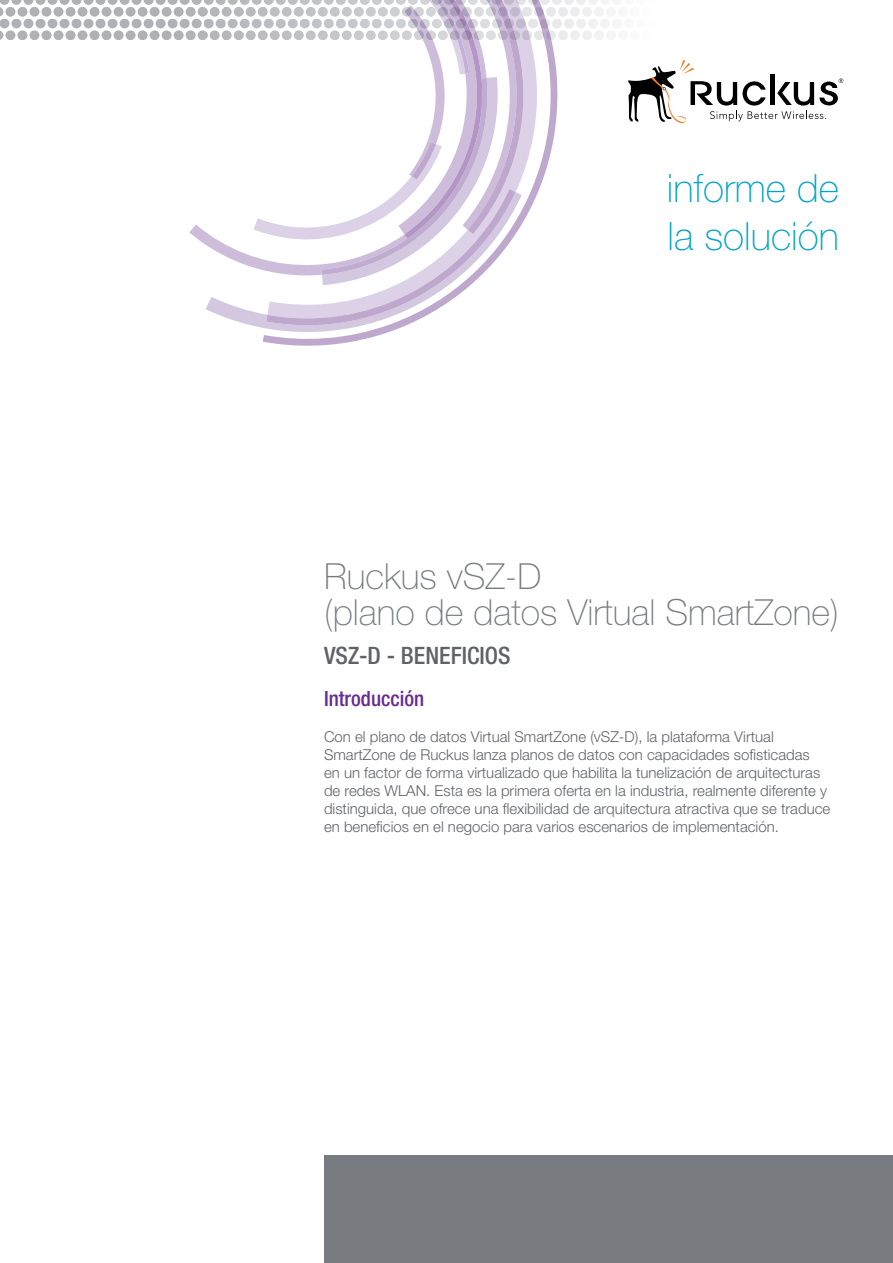
<style>
.page{position:relative;width:893px;height:1263px;background:#fff}
.page>*{position:absolute;margin:0;border:0;box-sizing:border-box;transform-origin:0 0}
.t1{font:100 39px/48px "Helvetica Neue LT Std";color:#00a5c8}
.APAF_Subheads_Violet{font:100 36px/36px "Helvetica Neue LT Std";color:#787c81}
.APAF_Subheads_Violet-2{font:500 condensed 24px "Helvetica Neue LT Std";color:#5f6369}
.APAF_Subheads_Violet-3{font:500 condensed 21px "Helvetica Neue LT Std";color:#672c8e}
.APAF_Body_Text{font:300 15px/18px "Helvetica Neue LT Std";color:#5f6369}
</style>
<div class="page">
<svg style="left:0;top:0;width:9px;height:5px"></svg>
<svg style="left:11px;top:0;width:10px;height:5px"></svg>
<svg style="left:23px;top:0;width:10px;height:5px"></svg>
<svg style="left:35px;top:0;width:10px;height:5px"></svg>
<svg style="left:48px;top:0;width:10px;height:5px"></svg>
<svg style="left:60px;top:0;width:10px;height:5px"></svg>
<svg style="left:72px;top:0;width:10px;height:5px"></svg>
<svg style="left:84px;top:0;width:10px;height:5px"></svg>
<svg style="left:96px;top:0;width:10px;height:5px"></svg>
<svg style="left:108px;top:0;width:10px;height:5px"></svg>
<svg style="left:120px;top:0;width:10px;height:5px"></svg>
<svg style="left:132px;top:0;width:10px;height:5px"></svg>
<svg style="left:144px;top:0;width:10px;height:5px"></svg>
<svg style="left:156px;top:0;width:10px;height:5px"></svg>
<svg style="left:0;top:7px;width:3px;height:10px"></svg>
<svg style="left:5px;top:7px;width:10px;height:10px"></svg>
<svg style="left:17px;top:7px;width:10px;height:10px"></svg>
<svg style="left:29px;top:7px;width:10px;height:10px"></svg>
<svg style="left:41px;top:7px;width:11px;height:10px"></svg>
<svg style="left:54px;top:7px;width:10px;height:10px"></svg>
<svg style="left:66px;top:7px;width:10px;height:10px"></svg>
<svg style="left:78px;top:7px;width:10px;height:10px"></svg>
<svg style="left:90px;top:7px;width:10px;height:10px"></svg>
<svg style="left:102px;top:7px;width:10px;height:10px"></svg>
<svg style="left:114px;top:7px;width:10px;height:10px"></svg>
<svg style="left:126px;top:7px;width:10px;height:10px"></svg>
<svg style="left:138px;top:7px;width:10px;height:10px"></svg>
<svg style="left:150px;top:7px;width:10px;height:10px"></svg>
<div style="left:162px;top:7px;width:10px;height:10px;background:#afb1b4;border-radius:5px"></div>
<div style="left:0;top:19px;width:9px;height:9px;background:#afb1b4;border-radius:5px"></div>
<div style="left:11px;top:19px;width:10px;height:9px;background:#afb1b4;border-radius:5px"></div>
<div style="left:23px;top:19px;width:10px;height:9px;background:#afb1b4;border-radius:5px"></div>
<div style="left:35px;top:19px;width:10px;height:9px;background:#afb1b4;border-radius:5px"></div>
<div style="left:48px;top:19px;width:10px;height:9px;background:#afb1b4;border-radius:5px"></div>
<div style="left:60px;top:19px;width:10px;height:9px;background:#afb1b4;border-radius:5px"></div>
<div style="left:72px;top:19px;width:10px;height:9px;background:#afb1b4;border-radius:5px"></div>
<div style="left:84px;top:19px;width:10px;height:9px;background:#afb1b4;border-radius:5px"></div>
<div style="left:96px;top:19px;width:10px;height:9px;background:#afb1b4;border-radius:5px"></div>
<div style="left:108px;top:19px;width:10px;height:9px;background:#afb1b4;border-radius:5px"></div>
<div style="left:120px;top:19px;width:10px;height:9px;background:#afb1b4;border-radius:5px"></div>
<div style="left:132px;top:19px;width:10px;height:9px;background:#afb1b4;border-radius:5px"></div>
<div style="left:144px;top:19px;width:10px;height:9px;background:#afb1b4;border-radius:5px"></div>
<div style="left:156px;top:19px;width:10px;height:9px;background:#afb1b4;border-radius:5px"></div>
<svg style="left:0;top:31px;width:3px;height:9px"></svg>
<svg style="left:5px;top:30px;width:10px;height:10px"></svg>
<svg style="left:17px;top:30px;width:10px;height:10px"></svg>
<svg style="left:29px;top:30px;width:10px;height:10px"></svg>
<svg style="left:41px;top:30px;width:11px;height:10px"></svg>
<svg style="left:54px;top:30px;width:10px;height:10px"></svg>
<svg style="left:66px;top:30px;width:10px;height:10px"></svg>
<svg style="left:78px;top:30px;width:10px;height:10px"></svg>
<svg style="left:90px;top:30px;width:10px;height:10px"></svg>
<svg style="left:102px;top:30px;width:10px;height:10px"></svg>
<svg style="left:114px;top:30px;width:10px;height:10px"></svg>
<svg style="left:126px;top:30px;width:10px;height:10px"></svg>
<svg style="left:138px;top:30px;width:10px;height:10px"></svg>
<svg style="left:150px;top:30px;width:10px;height:10px"></svg>
<div style="left:162px;top:30px;width:10px;height:10px;background:#afb1b4;border-radius:5px"></div>
<svg style="left:168px;top:0;width:675px;height:340px"></svg>
<div style="left:324px;top:1155px;width:569px;height:108px;background:#787c81"></div>
<h1 class="t1" style="left:667px;top:164px;width:174px">informe de la solución</h1>
<p class="APAF_Subheads_Violet" style="left:324px;top:559px;width:516px">Ruckus vSZ-D<br>(plano de datos Virtual SmartZone)</p>
<p class="APAF_Subheads_Violet-2" style="left:324px;top:642px;width:188px">VSZ-D - BENEFICIOS</p>
<p class="APAF_Subheads_Violet-3" style="left:324px;top:686px;width:102px">Introducción</p>
<p class="APAF_Body_Text" style="left:324px;top:727px;width:508px">Con el plano de datos Virtual SmartZone (vSZ-D), la plataforma Virtual SmartZone de Ruckus lanza planos de datos con capacidades sofisticadas<br>en un factor de forma virtualizado que habilita la tunelización de arquitecturas de redes WLAN. Esta es la primera oferta en la industria, realmente diferente y distinguida, que ofrece una flexibilidad de arquitectura atractiva que se traduce en beneficios en el negocio para varios escenarios de implementación.</p>
</div>
